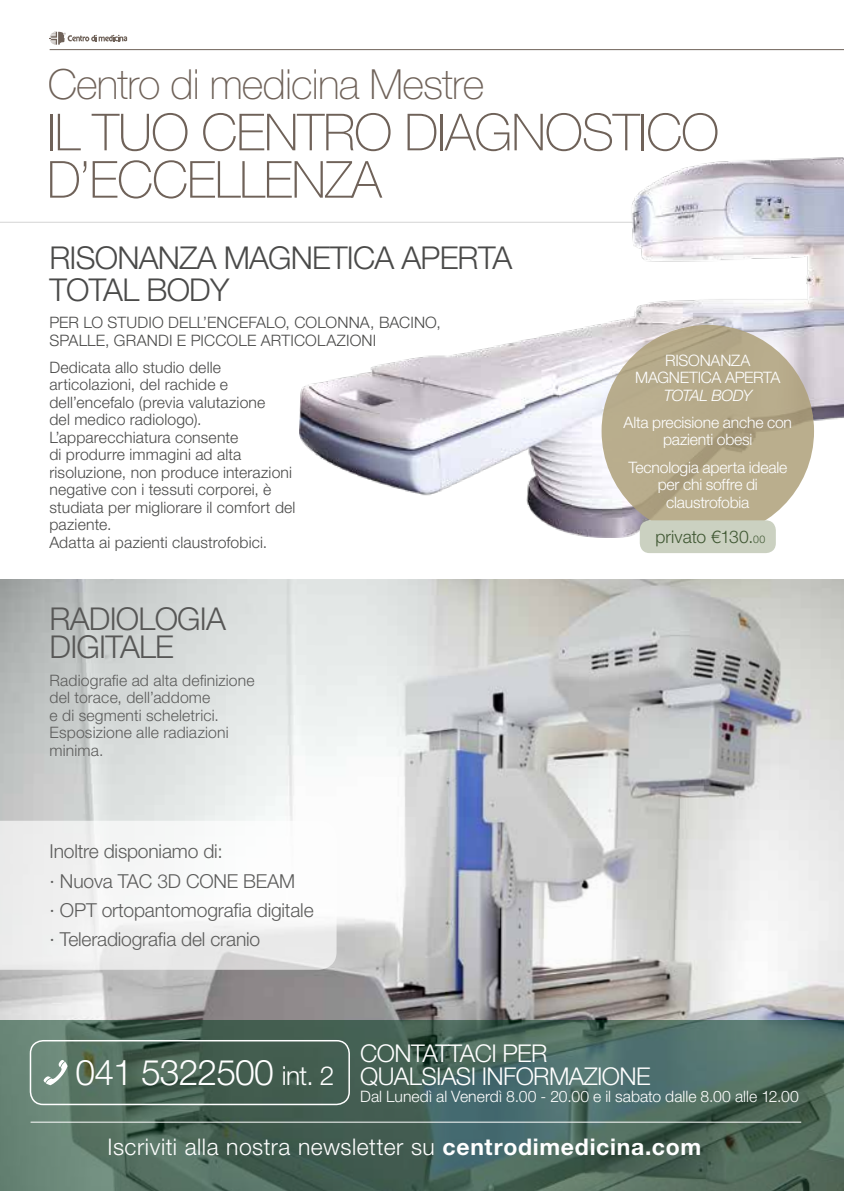
<style>
.page{position:relative;width:844px;height:1191px;background:#fff}
.page>*{position:absolute;margin:0;border:0;box-sizing:border-box;transform-origin:0 0}
.t1{font:100 51.1px/47.2px "Helvetica Neue LT Std";letter-spacing:-.02em;color:#6f6259}
.t2{font:100 41.48px "Helvetica Neue LT Std";letter-spacing:-.02em;color:#6f6259}
.t3{font:300 35.35px "Helvetica Neue LT Std";letter-spacing:-.025em;color:#fff}
.t4{font:300 31.5px/31.5px "Helvetica Neue LT Std";letter-spacing:-.025em;color:#4a4a49}
.t5{font:300 31.5px/28px "Helvetica Neue LT Std";letter-spacing:-.025em;color:#575756}
.t6{font:300 24.5px/22.8px "Helvetica Neue LT Std";letter-spacing:-.025em;color:#fff}
.t7{font:300 22.93px "Helvetica Neue LT Std";letter-spacing:.02em;color:#fff}
.t8{font:300 19.25px/29.2px "Helvetica Neue LT Std";letter-spacing:-.01em;color:#5c5c5b}
.t9{font:300 17.5px "Helvetica Neue LT Std";color:#3f5732}
.t10{font:300 15.75px/17.5px "Helvetica Neue LT Std";letter-spacing:.01em;color:#4a4a49}
.t11{font:300 15.75px/17.5px "Helvetica Neue LT Std";letter-spacing:-.015em;color:#fff;text-align:center}
.t12{font:300 15.75px/17.5px "Helvetica Neue LT Std";letter-spacing:.01em;color:#5c5c5b}
.t13{font:italic 300 15.75px "Helvetica Neue LT Std";letter-spacing:-.04em;color:#fff}
.s1{font-size:10.5px}
.s2{font-weight:700}
.s3{font-size:26.25px}
</style>
<div class="page">
<img style="left:0;top:579px;width:843px;height:441px">
<svg style="left:0;top:1020px;width:843px;height:171px;background:#4d695e"></svg>
<hr style="left:0;top:222px;width:843px;height:1px;background:#ccc">
<img style="left:299px;top:157px;width:544px;height:380px">
<svg style="left:0;top:820px;width:336px;height:149px;fill:#f3f4f4"></svg>
<svg style="left:44px;top:1059px;width:24px;height:26px"></svg>
<div style="left:30px;top:1040px;width:320px;height:65px;border:1px solid #fff;border-radius:13px"></div>
<hr style="left:31px;top:1121px;width:770px;height:1px;background:#fff">
<svg style="left:601px;top:325px;width:212px;height:212px;background:#b6aa8a"></svg>
<div style="left:639px;top:520px;width:136px;height:33px;background:#cbd1c1;border-radius:10px"></div>
<svg style="left:50px;top:32px;width:77px;height:13px"></svg>
<hr style="left:50px;top:49px;width:793px;height:1px;background:#6f6259">
<h2 class="t2" style="left:48px;top:61px;width:438px">Centro di medicina Mestre</h2>
<h1 class="t1" style="left:47px;top:108px;width:673px">IL TUO CENTRO DIAGNOSTICO<br>D’ECCELLENZA</h1>
<h3 class="t4" style="left:49px;top:242px;width:464px">RISONANZA MAGNETICA APERTA<br>TOTAL BODY</h3>
<p class="t10" style="left:49px;top:314px;width:393px">PER LO STUDIO DELL’ENCEFALO, COLONNA, BACINO,<br>SPALLE, GRANDI E PICCOLE ARTICOLAZIONI</p>
<p class="t10" style="left:49px;top:358px;width:247px">Dedicata allo studio delle articolazioni, del rachide e dell’encefalo (previa valutazione<br>del medico radiologo).<br>L’apparecchiatura consente<br>di produrre immagini ad alta risoluzione, non produce interazioni negative con i tessuti corporei, è studiata per migliorare il comfort del paziente.<br>Adatta ai pazienti claustrofobici.</p>
<h3 class="t5" style="left:50px;top:604px;width:178px">RADIOLOGIA<br>DIGITALE</h3>
<p class="t12" style="left:50px;top:671px;width:206px">Radiografie ad alta definizione del torace, dell’addome<br>e di segmenti scheletrici.<br>Esposizione alle radiazioni minima.</p>
<p class="t8" style="left:50px;top:836px;width:265px">Inoltre disponiamo di:<br>· Nuova TAC 3D CONE BEAM<br>· OPT ortopantomografia digitale · Teleradiografia del cranio</p>
<p class="t11" style="left:635px;top:351px;width:147px">RISONANZA<br>MAGNETICA APERTA</p>
<p class="t13" style="left:663px;top:385px;width:89px">TOTAL BODY</p>
<p class="t11" style="left:623px;top:413px;width:170px">Alta precisione anche con pazienti obesi</p>
<p class="t11" style="left:628px;top:458px;width:160px">Tecnologia aperta ideale per chi soffre di claustrofobia</p>
<p class="t9" style="left:655px;top:526px;width:111px">privato €130.<span class="s1">00</span></p>
<h3 class="t6" style="left:360px;top:1041px;width:292px">CONTATTACI PER<br>QUALSIASI INFORMAZIONE</h3>
<p class="t11" style="left:360px;top:1087px;width:440px">Dal Lunedì al Venerdì 8.00 - 20.00 e il sabato dalle 8.00 alle 12.00</p>
<h3 class="t7" style="left:107px;top:1132px;width:595px">Iscriviti alla nostra newsletter su <span class="s2">centrodimedicina.com</span></h3>
<h3 class="t3" style="left:76px;top:1051px;width:260px">041 5322500 <span class="s3">int. 2</span></h3>
</div>
